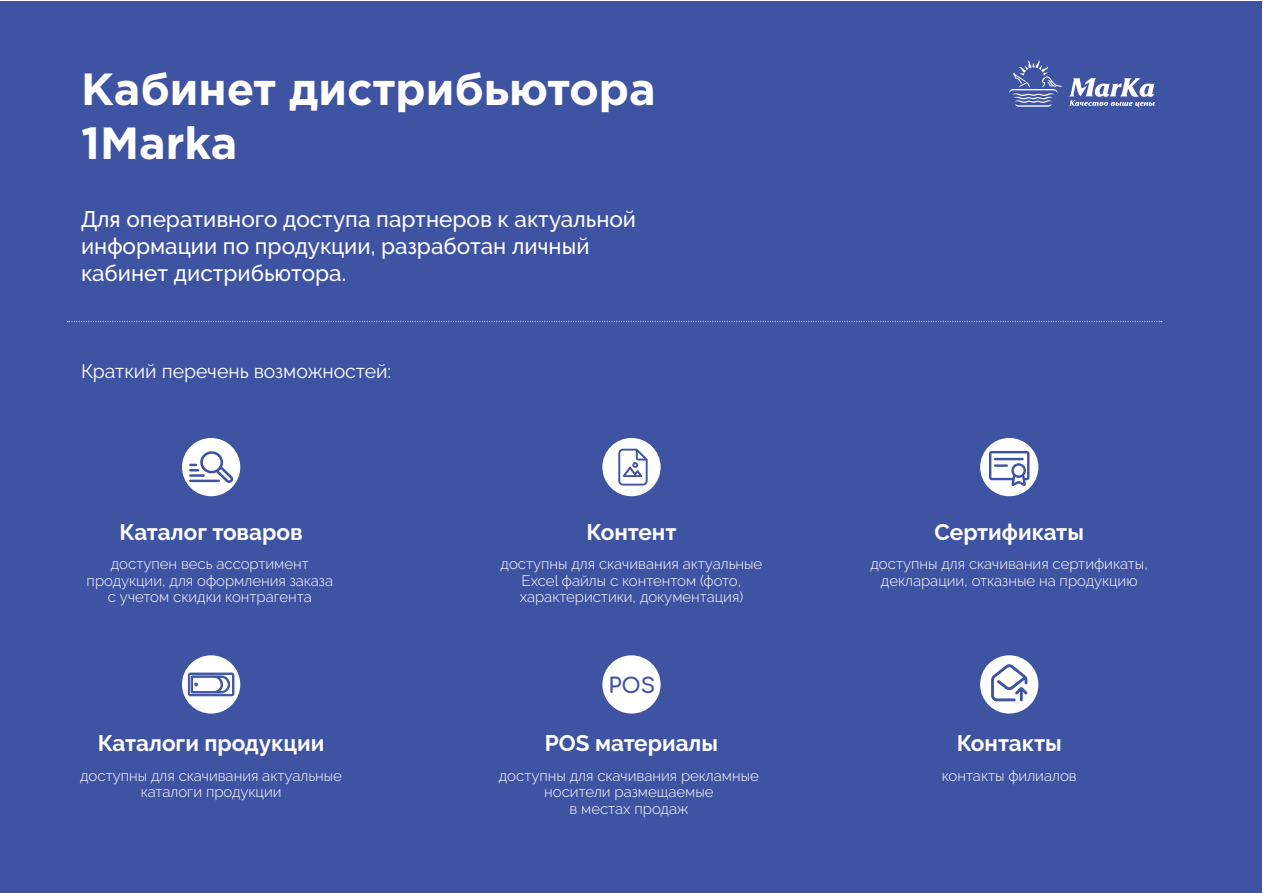
<style>
.page{position:relative;width:1263px;height:893px;background:#fff}
.page>*{position:absolute;margin:0;border:0;box-sizing:border-box;transform-origin:0 0}
.t1{font:700 45px "Gotham Pro";color:#fff}
.t2{font:500 22.5px/27px "Raleway";color:#fff}
.t3{font:700 22.5px "Raleway";color:#fff}
.t4{font:700 21px "Comfortaa";color:#3f53a3}
.t5{font:19.5px "Raleway";color:#fff}
.t6{font:300 15px/16.5px "Raleway";color:#fff;text-align:center}
</style>
<div class="page">
<div style="left:1px;top:1px;width:1261px;height:891px;background:#3f53a3"></div>
<svg style="left:1069px;top:78px;width:86px;height:29px"></svg>
<svg style="left:1009px;top:60px;width:54px;height:47px"></svg>
<div style="left:182px;top:438px;width:58px;height:58px;background:#fff;border-radius:50%"></div>
<div style="left:182px;top:655px;width:58px;height:59px;background:#fff;border-radius:50%"></div>
<div style="left:602px;top:438px;width:59px;height:58px;background:#fff;border-radius:50%"></div>
<div style="left:602px;top:655px;width:59px;height:59px;background:#fff;border-radius:50%"></div>
<div style="left:980px;top:438px;width:58px;height:58px;background:#fff;border-radius:50%"></div>
<div style="left:980px;top:655px;width:58px;height:59px;background:#fff;border-radius:50%"></div>
<svg style="left:189px;top:451px;width:45px;height:32px"></svg>
<svg style="left:67px;top:321px;width:1095px;height:1px"></svg>
<svg style="left:618px;top:449px;width:30px;height:37px"></svg>
<svg style="left:991px;top:664px;width:36px;height:38px"></svg>
<svg style="left:989px;top:451px;width:40px;height:35px"></svg>
<hr style="left:994px;top:458px;width:30px;height:2px;background:#3f53a3">
<hr style="left:994px;top:464px;width:14px;height:3px;background:#3f53a3">
<svg style="left:188px;top:672px;width:47px;height:24px"></svg>
<p class="t1" style="left:81px;top:63px;width:576px">Кабинет дистрибьютора</p>
<p class="t1" style="left:81px;top:117px;width:158px">1Marka</p>
<p class="t2" style="left:81px;top:206px;width:557px">Для оперативного доступа партнеров к актуальной информации по продукции, разработан личный кабинет дистрибьютора.</p>
<p class="t5" style="left:81px;top:360px;width:312px">Краткий перечень возможностей:</p>
<p class="t3" style="left:120px;top:519px;width:184px">Каталог товаров</p>
<p class="t3" style="left:586px;top:519px;width:91px">Контент</p>
<p class="t6" style="left:87px;top:556px;width:248px">доступен весь ассортимент продукции, для оформления заказа</p>
<p class="t6" style="left:108px;top:589px;width:205px">с учетом скидки контрагента</p>
<p class="t6" style="left:501px;top:556px;width:263px">доступны для скачивания актуальные<br>Excel файлы с контентом (фото, характеристики, документация)</p>
<p class="t4" style="left:608px;top:666px;width:48px">POS</p>
<p class="t3" style="left:98px;top:730px;width:228px">Каталоги продукции</p>
<p class="t3" style="left:545px;top:730px;width:175px">POS материалы</p>
<p class="t6" style="left:80px;top:767px;width:263px">доступны для скачивания актуальные каталоги продукции</p>
<p class="t6" style="left:499px;top:767px;width:261px">доступны для скачивания рекламные носители размещаемые</p>
<p class="t6" style="left:569px;top:800px;width:120px">в местах продаж</p>
<p class="t3" style="left:934px;top:519px;width:151px">Сертификаты</p>
<p class="t6" style="left:870px;top:556px;width:279px">доступны для скачивания сертификаты, декларации, отказные на продукцию</p>
<p class="t3" style="left:957px;top:730px;width:107px">Контакты</p>
<p class="t6" style="left:942px;top:767px;width:136px">контакты филиалов</p>
</div>
